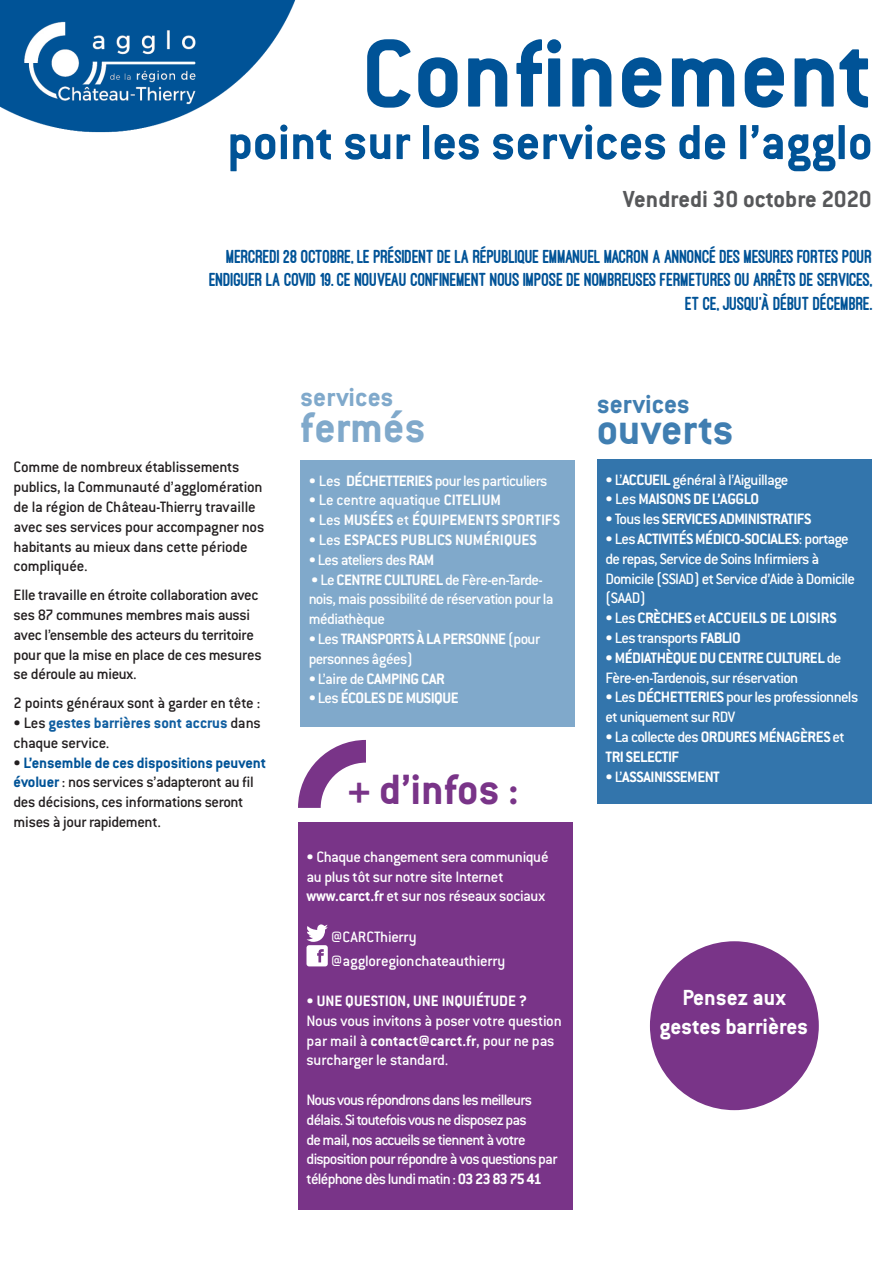
<style>
.page{position:relative;width:893px;height:1263px;background:#fff}
.page>*{position:absolute;margin:0;border:0;box-sizing:border-box;transform-origin:0 0}
.t1{font:700 105.15px "Conduit ITC";color:#005397}
.t2{font:700 54px "Conduit ITC";color:#005397}
.t3{font:700 46.5px "Conduit ITC";color:#793488}
.t4{font:700 46.5px "Conduit ITC";color:#407eb1}
.t5{font:700 46.5px "Conduit ITC";color:#80a9cb}
.t6{font:700 28.5px "Conduit ITC";color:#407eb1}
.t7{font:700 28.5px "Conduit ITC";color:#80a9cb}
.t8{font:700 25.5px "Conduit ITC";color:#57585a}
.t9{font:700 24px/28.8px "Conduit ITC";color:#fff;text-align:center}
.t10{font:800 19.5px/23.4px "Ostrich Sans";letter-spacing:-.02em;color:#005397;text-align:right}
.t11{font:500 16.5px/19.8px "Conduit ITC";letter-spacing:-.04em;color:#fff}
.t12{font:500 16.5px/19.8px "Conduit ITC";letter-spacing:-.02em;color:#231f20}
.t13{font:500 16.5px/19.8px "Conduit ITC";letter-spacing:-.015em;color:#fff}
.t14{font:700 16.5px "Conduit ITC";letter-spacing:-.01em;color:#fff}
.t15{font:700 16.5px/19.8px "Conduit ITC";letter-spacing:-.03em;color:#fff}
.t16{font:700 16.5px/19.8px "Conduit ITC";color:#105ea0}
.s1{font-weight:500;color:#231f20}
.s2{font-weight:700;color:#005397}
.s3{font-weight:700}
.s4{font-weight:500}
</style>
<div class="page">
<img style="left:0;top:0;width:296px;height:133px">
<div style="left:597px;top:459px;width:275px;height:345px;background:#3375ac"></div>
<div style="left:300px;top:460px;width:275px;height:267px;background:#80a9cb"></div>
<svg style="left:298px;top:740px;width:68px;height:68px"></svg>
<div style="left:650px;top:941px;width:169px;height:169px;background:#793488;border-radius:50%"></div>
<div style="left:298px;top:822px;width:275px;height:387px;background:#793488"></div>
<svg style="left:306px;top:924px;width:22px;height:42px"></svg>
<p class="t1" style="left:362px;top:12px;width:513px">Confinement</p>
<p class="t2" style="left:227px;top:111px;width:647px">point sur les services de l’agglo</p>
<p class="t8" style="left:623px;top:184px;width:250px">Vendredi 30 octobre 2020</p>
<p class="t10" style="left:209px;top:245px;width:665px">MERCREDI 28 OCTOBRE, LE PRÉSIDENT DE LA RÉPUBLIQUE EMMANUEL MACRON A ANNONCÉ DES MESURES FORTES POUR<br>ENDIGUER LA COVID 19. CE NOUVEAU CONFINEMENT NOUS IMPOSE DE NOMBREUSES FERMETURES OU ARRÊTS DE SERVICES,</p>
<p class="t10" style="left:686px;top:292px;width:189px">ET CE, JUSQU’À DÉBUT DÉCEMBRE.</p>
<p class="t12" style="left:14px;top:457px;width:252px">Comme de nombreux établissements publics, la Communauté d’agglomération de la région de Château-Thierry travaille avec ses services pour accompagner nos habitants au mieux dans cette période compliquée.</p>
<p class="t12" style="left:14px;top:585px;width:250px">Elle travaille en étroite collaboration avec ses 87 communes membres mais aussi avec l’ensemble des acteurs du territoire pour que la mise en place de ces mesures se déroule au mieux.</p>
<p class="t12" style="left:14px;top:693px;width:248px">2 points généraux sont à garder en tête :</p>
<p class="t16" style="left:14px;top:713px;width:249px"><span class="s1">• Les</span> gestes barrières sont accrus <span class="s1">dans chaque service.</span></p>
<p class="t12" style="left:14px;top:752px;width:254px">• <span class="s2">L’ensemble de ces dispositions peuvent évoluer</span> : nos services s’adapteront au fil des décisions, ces informations seront mises à jour rapidement.</p>
<p class="t7" style="left:300px;top:380px;width:95px">services</p>
<p class="t5" style="left:300px;top:400px;width:127px">fermés</p>
<p class="t11" style="left:309px;top:470px;width:240px">• Les <span class="s3">DÉCHETTERIES</span> pour les particuliers</p>
<p class="t13" style="left:309px;top:490px;width:194px">• Le centre aquatique <span class="s3">CITELIUM</span></p>
<p class="t14" style="left:309px;top:510px;width:253px"><span class="s4">• Les</span> MUSÉES <span class="s4">et</span> ÉQUIPEMENTS SPORTIFS</p>
<p class="t14" style="left:309px;top:530px;width:230px"><span class="s4">• Les</span> ESPACES PUBLICS NUMÉRIQUES</p>
<p class="t11" style="left:309px;top:550px;width:127px">• Les ateliers des <span class="s3">RAM</span></p>
<p class="t11" style="left:309px;top:569px;width:246px">• Le <span class="s3">CENTRE CULTUREL</span> de Fère-en-Tarde&shy;nois, mais possibilité de réservation pour la médiathèque</p>
<p class="t11" style="left:309px;top:629px;width:233px">• Les <span class="s3">TRANSPORTS À LA PERSONNE</span> (pour personnes âgées)</p>
<p class="t15" style="left:309px;top:668px;width:138px"><span class="s4">• L’aire de</span> CAMPING CAR</p>
<p class="t15" style="left:309px;top:688px;width:151px"><span class="s4">• Les</span> ÉCOLES DE MUSIQUE</p>
<p class="t3" style="left:347px;top:762px;width:173px">+ d’infos :</p>
<p class="t11" style="left:306px;top:846px;width:244px">• Chaque changement sera communiqué au plus tôt sur notre site Internet <span class="s3">www.carct.fr</span> et sur nos réseaux sociaux</p>
<p class="t13" style="left:331px;top:924px;width:176px;line-height:24.6px">@CARCThierry @aggloregionchateauthierry</p>
<p class="t14" style="left:306px;top:991px;width:222px"><span class="s4">•</span> UNE QUESTION, UNE INQUIÉTUDE ?</p>
<p class="t13" style="left:306px;top:1011px;width:257px">Nous vous invitons à poser votre question par mail à <span class="s3">contact@carct.fr</span>, pour ne pas surcharger le standard.</p>
<p class="t11" style="left:306px;top:1090px;width:252px">Nous vous répondrons dans les meilleurs délais. Si toutefois vous ne disposez pas<br>de mail, nos accueils se tiennent à votre disposition pour répondre à vos questions par téléphone dès lundi matin : <span class="s3">03 23 83 75 41</span></p>
<p class="t6" style="left:597px;top:387px;width:95px">services</p>
<p class="t4" style="left:597px;top:403px;width:138px">ouverts</p>
<p class="t11" style="left:605px;top:469px;width:185px">• L’<span class="s3">ACCUEIL</span> général à l’Aiguillage</p>
<p class="t14" style="left:605px;top:490px;width:155px"><span class="s4">• Les</span> MAISONS DE L’AGGLO</p>
<p class="t15" style="left:605px;top:509px;width:207px"><span class="s4">• Tous les</span> SERVICES ADMINISTRATIFS</p>
<p class="t11" style="left:605px;top:529px;width:251px">• Les <span class="s3">ACTIVITÉS MÉDICO-SOCIALES</span>: portage de repas, Service de Soins Infirmiers à Domicile (SSIAD) et Service d’Aide à Domicile (SAAD)</p>
<p class="t14" style="left:605px;top:608px;width:233px"><span class="s4">• Les</span> CRÈCHES <span class="s4">et</span> ACCUEILS DE LOISIRS</p>
<p class="t11" style="left:605px;top:628px;width:137px">• Les transports <span class="s3">FABLIO</span></p>
<p class="t11" style="left:605px;top:648px;width:237px"><span class="s3">• MÉDIATHÈQUE DU CENTRE CULTUREL</span> de<br>Fère-en-Tardenois, sur réservation</p>
<p class="t11" style="left:605px;top:687px;width:254px">• Les <span class="s3">DÉCHETTERIES</span> pour les professionnels et uniquement sur RDV</p>
<p class="t15" style="left:605px;top:727px;width:241px"><span class="s4">• La collecte des</span> ORDURES MÉNAGÈRES <span class="s4">et<br></span>TRI SELECTIF</p>
<p class="t15" style="left:605px;top:766px;width:116px"><span class="s4">• L’</span>ASSAINISSEMENT</p>
<p class="t9" style="left:659px;top:982px;width:150px">Pensez aux gestes barrières</p>
</div>
